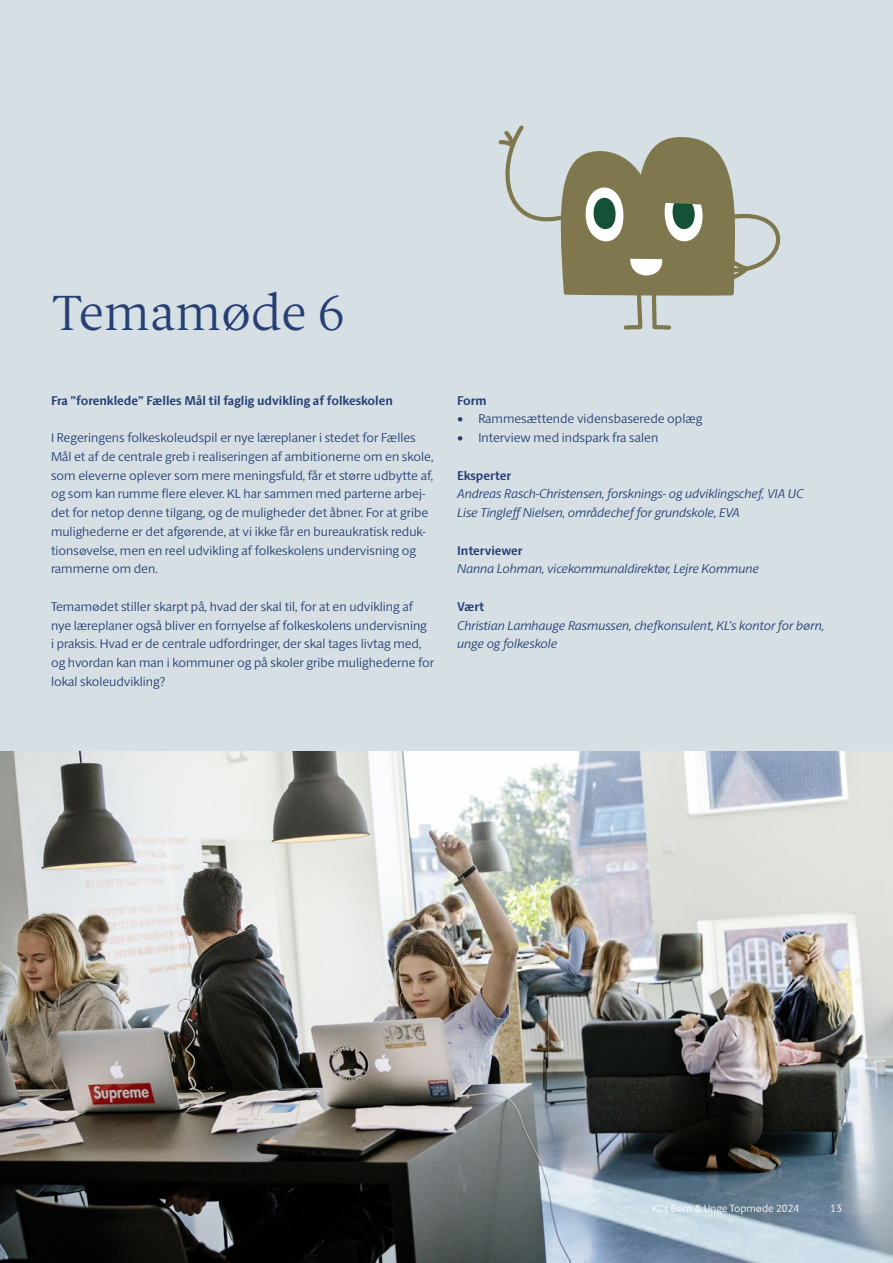
<style>
.page{position:relative;width:893px;height:1263px;background:#d5dfe4}
.page>*{position:absolute;margin:0;border:0;box-sizing:border-box;transform-origin:0 0}
.t1{font:300 49.5px "ID Serif";color:#283f74}
.t2{font:300 12.75px/18.8px "ID Sans";color:#283f74}
.t3{font:italic 300 12.75px/18.8px "ID Sans";color:#283f74}
.t4{font:700 12.75px "ID Sans";color:#283f74}
.t5{font:300 10.5px "ID Sans";color:#fff}
.s1{font-family:"ID Serif";font-weight:400}
</style>
<div class="page">
<img style="left:0;top:752px;width:893px;height:511px">
<svg style="left:498px;top:125px;width:283px;height:149px"></svg>
<svg style="left:558px;top:136px;width:186px;height:194px"></svg>
<h1 class="t1" style="left:51px;top:282px;width:296px">Temamøde 6</h1>
<p class="t4" style="left:51px;top:392px;width:344px">Fra ”forenklede” Fælles Mål til faglig udvikling af folkeskolen</p>
<p class="t2" style="left:51px;top:428px;width:384px">I Regeringens folkeskoleudspil er nye læreplaner i stedet for Fælles Mål et af de centrale greb i realiseringen af ambitionerne om en skole, som eleverne oplever som mere meningsfuld, får et større udbytte af, og som kan rumme flere elever. KL har sammen med parterne arbej&shy;det for netop denne tilgang, og de muligheder det åbner. For at gribe mulighederne er det afgørende, at vi ikke får en bureaukratisk reduk&shy;tionsøvelse, men en reel udvikling af folkeskolens undervisning og rammerne om den.</p>
<p class="t2" style="left:51px;top:597px;width:385px">Temamødet stiller skarpt på, hvad der skal til, for at en udvikling af nye læreplaner også bliver en fornyelse af folkeskolens undervisning<br>i praksis. Hvad er de centrale udfordringer, der skal tages livtag med, og hvordan kan man i kommuner og på skoler gribe mulighederne for lokal skoleudvikling?</p>
<p class="t4" style="left:457px;top:392px;width:31px">Form</p>
<p class="t2" style="left:457px;top:409px;width:247px"><span class="s1">•</span> Rammesættende vidensbaserede oplæg</p>
<p class="t2" style="left:457px;top:428px;width:203px"><span class="s1">•</span> Interview med indspark fra salen</p>
<p class="t4" style="left:457px;top:467px;width:56px">Eksperter</p>
<p class="t3" style="left:457px;top:484px;width:348px">Andreas Rasch-Christensen, forsknings- og udviklingschef, VIA UC<br>Lise Tingleff Nielsen, områdechef for grundskole, EVA</p>
<p class="t4" style="left:457px;top:542px;width:67px">Interviewer</p>
<p class="t3" style="left:457px;top:559px;width:303px">Nanna Lohman, vicekommunaldirektør, Lejre Kommune</p>
<p class="t4" style="left:457px;top:599px;width:29px">Vært</p>
<p class="t3" style="left:457px;top:616px;width:369px">Christian Lamhauge Rasmussen, chefkonsulent, KL’s kontor for børn, unge og folkeskole</p>
<p class="t5" style="left:652px;top:1202px;width:149px">KL’s Børn &amp; Unge Topmøde 2024</p>
<p class="t5" style="left:830px;top:1202px;width:13px">13</p>
</div>
